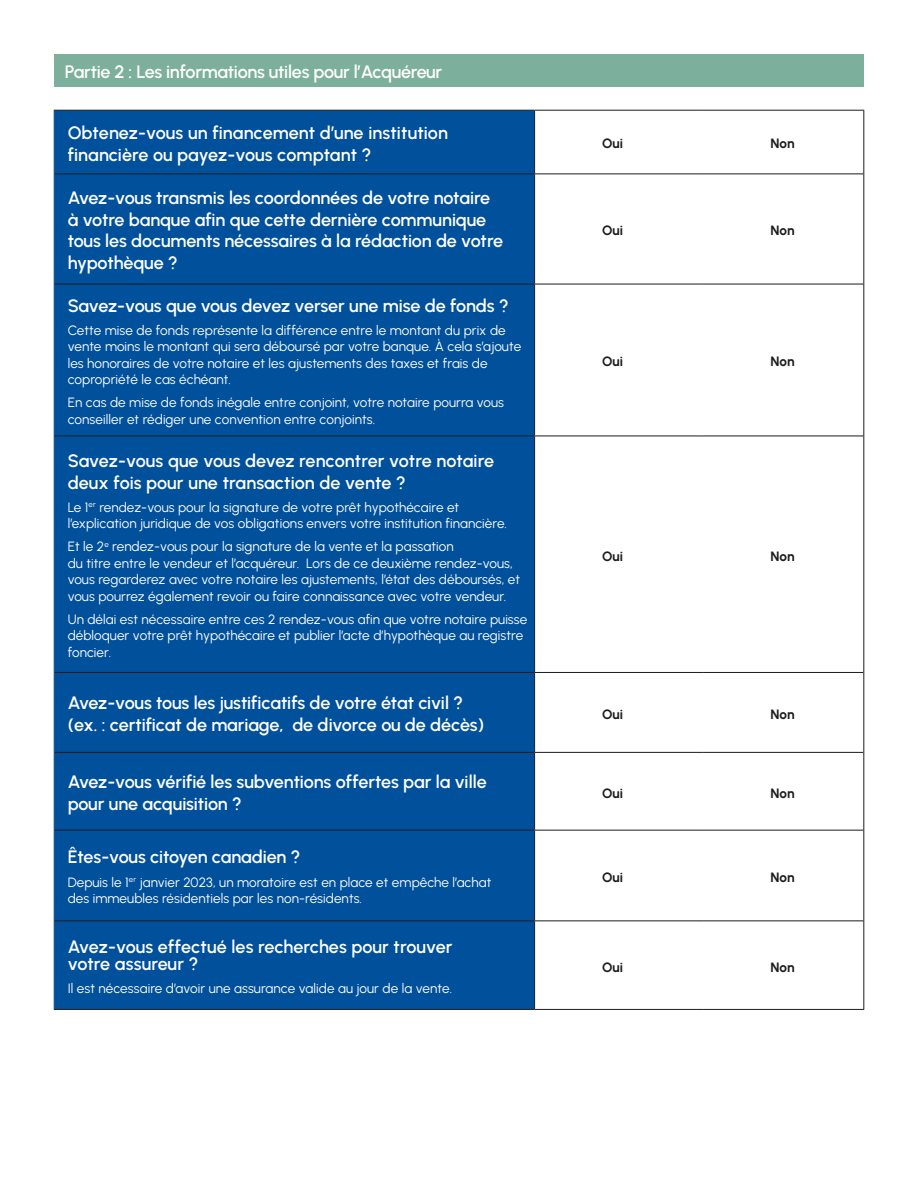
<style>
.page{position:relative;width:918px;height:1188px;background:#fff}
.page>*{position:absolute;margin:0;border:0;box-sizing:border-box;transform-origin:0 0}
.t1{font:600 18px/21.6px "Urbanist";letter-spacing:-.005em;color:#fff}
.t2{font:13.5px/16.5px "Urbanist";letter-spacing:.005em;color:#fff}
.t3{font:700 13.5px "Urbanist";color:#1c1c1c}
</style>
<div class="page">
<div style="left:54px;top:54px;width:810px;height:33px;background:#7daf9d"></div>
<div style="left:55px;top:111px;width:479px;height:898px;background:#01509c"></div>
<svg style="left:535px;top:111px;width:328px;height:898px"></svg>
<hr style="left:54px;top:110px;width:481px;height:1px;background:#1c1c1c">
<hr style="left:55px;top:174px;width:480px;height:1px;background:#1c1c1c">
<hr style="left:55px;top:284px;width:480px;height:1px;background:#1c1c1c">
<hr style="left:55px;top:436px;width:480px;height:1px;background:#1c1c1c">
<hr style="left:55px;top:672px;width:480px;height:1px;background:#1c1c1c">
<hr style="left:55px;top:752px;width:480px;height:1px;background:#1c1c1c">
<hr style="left:55px;top:830px;width:480px;height:1px;background:#1c1c1c">
<hr style="left:55px;top:920px;width:480px;height:1px;background:#1c1c1c">
<hr style="left:54px;top:1009px;width:481px;height:1px;background:#1c1c1c">
<hr style="left:54px;top:111px;width:1px;height:63px;background:#01509c">
<hr style="left:54px;top:174px;width:1px;height:110px;background:#01509c">
<hr style="left:54px;top:284px;width:1px;height:152px;background:#01509c">
<hr style="left:54px;top:436px;width:1px;height:236px;background:#01509c">
<hr style="left:54px;top:672px;width:1px;height:80px;background:#01509c">
<hr style="left:54px;top:752px;width:1px;height:78px;background:#01509c">
<hr style="left:54px;top:830px;width:1px;height:91px;background:#01509c">
<hr style="left:54px;top:921px;width:1px;height:88px;background:#01509c">
<hr style="left:535px;top:110px;width:168px;height:1px;background:#1c1c1c">
<hr style="left:703px;top:110px;width:161px;height:1px;background:#1c1c1c">
<hr style="left:535px;top:174px;width:168px;height:1px;background:#1c1c1c">
<hr style="left:703px;top:174px;width:160px;height:1px;background:#1c1c1c">
<hr style="left:535px;top:284px;width:168px;height:1px;background:#1c1c1c">
<hr style="left:703px;top:284px;width:160px;height:1px;background:#1c1c1c">
<hr style="left:535px;top:436px;width:168px;height:1px;background:#1c1c1c">
<hr style="left:703px;top:436px;width:160px;height:1px;background:#1c1c1c">
<hr style="left:535px;top:672px;width:168px;height:1px;background:#1c1c1c">
<hr style="left:703px;top:672px;width:160px;height:1px;background:#1c1c1c">
<hr style="left:535px;top:752px;width:168px;height:1px;background:#1c1c1c">
<hr style="left:703px;top:752px;width:160px;height:1px;background:#1c1c1c">
<hr style="left:535px;top:830px;width:168px;height:1px;background:#1c1c1c">
<hr style="left:703px;top:830px;width:160px;height:1px;background:#1c1c1c">
<hr style="left:535px;top:920px;width:168px;height:1px;background:#1c1c1c">
<hr style="left:703px;top:920px;width:160px;height:1px;background:#1c1c1c">
<hr style="left:535px;top:1009px;width:168px;height:1px;background:#1c1c1c">
<hr style="left:703px;top:1009px;width:161px;height:1px;background:#1c1c1c">
<hr style="left:534px;top:111px;width:1px;height:63px;background:#1c1c1c">
<hr style="left:534px;top:174px;width:1px;height:110px;background:#1c1c1c">
<hr style="left:534px;top:284px;width:1px;height:152px;background:#1c1c1c">
<hr style="left:534px;top:436px;width:1px;height:236px;background:#1c1c1c">
<hr style="left:534px;top:673px;width:1px;height:79px;background:#1c1c1c">
<hr style="left:534px;top:753px;width:1px;height:77px;background:#1c1c1c">
<hr style="left:534px;top:831px;width:1px;height:89px;background:#1c1c1c">
<hr style="left:534px;top:921px;width:1px;height:88px;background:#1c1c1c">
<hr style="left:863px;top:111px;width:1px;height:63px;background:#1c1c1c">
<hr style="left:863px;top:174px;width:1px;height:110px;background:#1c1c1c">
<hr style="left:863px;top:284px;width:1px;height:152px;background:#1c1c1c">
<hr style="left:863px;top:436px;width:1px;height:236px;background:#1c1c1c">
<hr style="left:863px;top:672px;width:1px;height:80px;background:#1c1c1c">
<hr style="left:863px;top:752px;width:1px;height:78px;background:#1c1c1c">
<hr style="left:863px;top:830px;width:1px;height:91px;background:#1c1c1c">
<hr style="left:863px;top:921px;width:1px;height:88px;background:#1c1c1c">
<h1 class="t1" style="left:65px;top:60px;width:379px">Partie 2 : Les informations utiles pour l’Acquéreur</h1>
<h1 class="t1" style="left:68px;top:121px;width:382px">Obtenez-vous un financement d’une institution financière ou payez-vous comptant ?</h1>
<h1 class="t1" style="left:68px;top:187px;width:437px">Avez-vous transmis les coordonnées de votre notaire à votre banque afin que cette dernière communique tous les documents nécessaires à la rédaction de votre hypothèque ?</h1>
<h1 class="t1" style="left:68px;top:294px;width:442px">Savez-vous que vous devez verser une mise de fonds ?</h1>
<p class="t2" style="left:68px;top:321px;width:455px">Cette mise de fonds représente la différence entre le montant du prix de vente moins le montant qui sera déboursé par votre banque. À cela s’ajoute les honoraires de votre notaire et les ajustements des taxes et frais de copropriété le cas échéant.</p>
<p class="t2" style="left:68px;top:394px;width:438px">En cas de mise de fonds inégale entre conjoint, votre notaire pourra vous conseiller et rédiger une convention entre conjoints.</p>
<h1 class="t1" style="left:68px;top:449px;width:428px">Savez-vous que vous devez rencontrer votre notaire deux fois pour une transaction de vente ?</h1>
<p class="t2" style="left:68px;top:498px;width:441px">Le 1<sup>er</sup> rendez-vous pour la signature de votre prêt hypothécaire et l’explication juridique de vos obligations envers votre institution financière.</p>
<p class="t2" style="left:68px;top:538px;width:454px">Et le 2<sup>e</sup> rendez-vous pour la signature de la vente et la passation<br>du titre entre le vendeur et l’acquéreur. Lors de ce deuxième rendez-vous, vous regarderez avec votre notaire les ajustements, l’état des déboursés, et vous pourrez également revoir ou faire connaissance avec votre vendeur.</p>
<p class="t2" style="left:68px;top:611px;width:461px">Un délai est nécessaire entre ces 2 rendez-vous afin que votre notaire puisse débloquer votre prêt hypothécaire et publier l’acte d’hypothèque au registre foncier.</p>
<h1 class="t1" style="left:68px;top:692px;width:418px">Avez-vous tous les justificatifs de votre état civil ? (ex. : certificat de mariage, de divorce ou de décès)</h1>
<h1 class="t1" style="left:68px;top:771px;width:421px">Avez-vous vérifié les subventions offertes par la ville pour une acquisition ?</h1>
<p class="t3" style="left:602px;top:135px;width:22px">Oui</p>
<p class="t3" style="left:771px;top:135px;width:26px">Non</p>
<p class="t3" style="left:602px;top:222px;width:22px">Oui</p>
<p class="t3" style="left:771px;top:222px;width:26px">Non</p>
<p class="t3" style="left:602px;top:353px;width:22px">Oui</p>
<p class="t3" style="left:771px;top:353px;width:26px">Non</p>
<p class="t3" style="left:602px;top:547px;width:22px">Oui</p>
<p class="t3" style="left:771px;top:547px;width:26px">Non</p>
<p class="t3" style="left:602px;top:705px;width:22px">Oui</p>
<p class="t3" style="left:771px;top:705px;width:26px">Non</p>
<p class="t3" style="left:602px;top:784px;width:22px">Oui</p>
<p class="t3" style="left:771px;top:784px;width:26px">Non</p>
<h1 class="t1" style="left:68px;top:846px;width:234px">Êtes-vous citoyen canadien ?</h1>
<p class="t2" style="left:68px;top:873px;width:425px">Depuis le 1<sup>er</sup> janvier 2023, un moratoire est en place et empêche l’achat des immeubles résidentiels par les non-résidents.</p>
<p class="t3" style="left:602px;top:868px;width:22px">Oui</p>
<p class="t3" style="left:771px;top:868px;width:26px">Non</p>
<h1 class="t1" style="left:68px;top:938px;width:386px;line-height:16.5px">Avez-vous effectué les recherches pour trouver votre assureur ?</h1>
<p class="t2" style="left:68px;top:979px;width:386px">Il est nécessaire d’avoir une assurance valide au jour de la vente.</p>
<p class="t3" style="left:602px;top:958px;width:22px">Oui</p>
<p class="t3" style="left:771px;top:958px;width:26px">Non</p>
</div>
